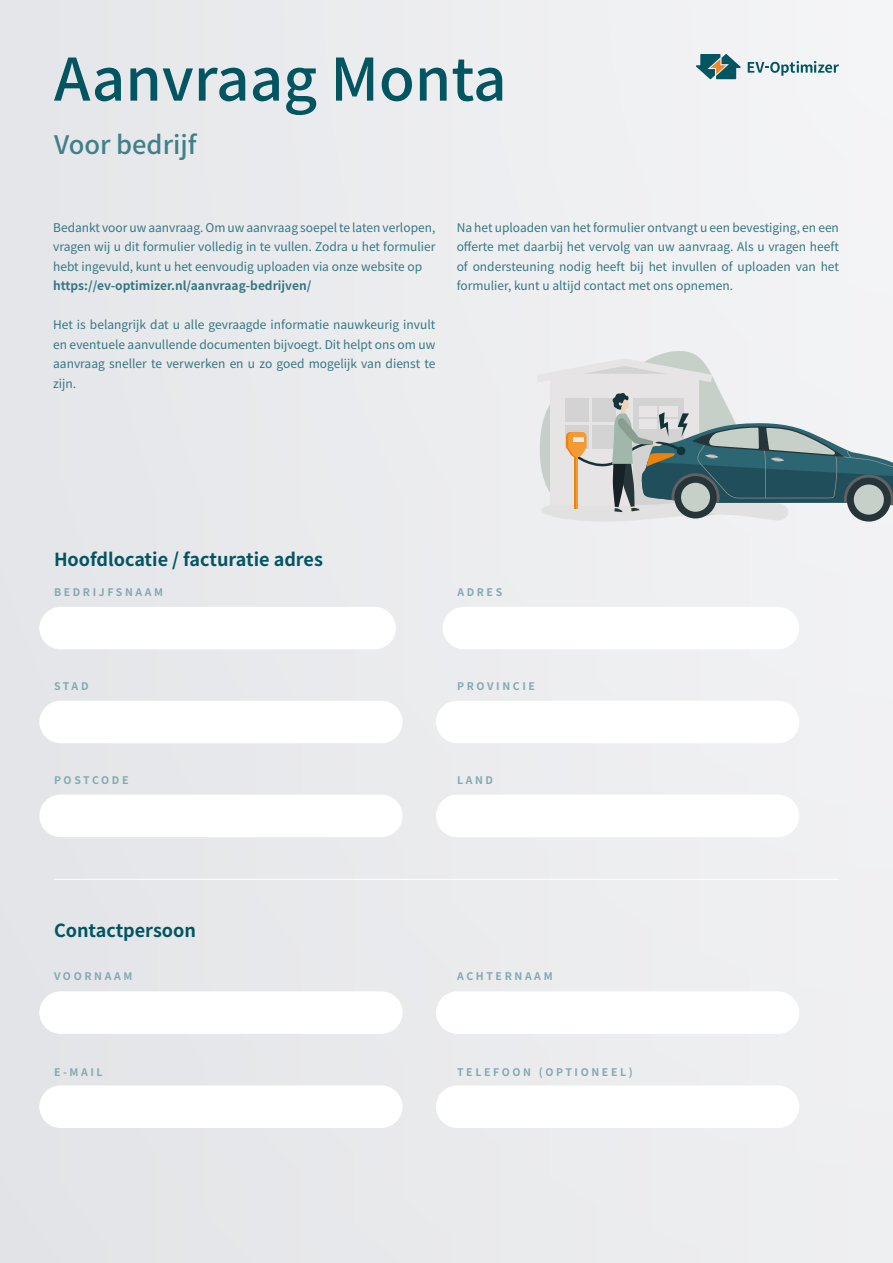
<style>
.page{position:relative;width:893px;height:1263px;background:#fff}
.page>*{position:absolute;margin:0;border:0;box-sizing:border-box;transform-origin:0 0}
.t1{font:500 58.5px "Noto Sans JP";color:#025561}
.t2{font:500 25.5px "Noto Sans JP";color:#418088}
.t3{font:700 18px "Noto Sans JP";color:#025561}
.t4{font:12px/19.5px "Noto Sans JP";color:#357781;text-align:justify}
.t5{font:700 12px "Noto Sans JP";color:#357781}
.t6{font:700 10.5px "Noto Sans JP";letter-spacing:.25em;color:#81aab0}
</style>
<div class="page">
<div style="left:0;top:1px;width:893px;height:1261px;background:#ebecee"></div>
<svg style="left:696px;top:54px;width:45px;height:25px"></svg>
<svg style="left:748px;top:61px;width:91px;height:15px"></svg>
<hr style="left:54px;top:879px;width:785px;height:1px;background:#fff">
<div style="left:39px;top:701px;width:364px;height:42px;background:#fff;border-radius:21px"></div>
<div style="left:39px;top:795px;width:364px;height:42px;background:#fff;border-radius:21px"></div>
<div style="left:443px;top:607px;width:356px;height:42px;background:#fff;border-radius:21px"></div>
<div style="left:39px;top:607px;width:357px;height:42px;background:#fff;border-radius:21px"></div>
<div style="left:436px;top:701px;width:363px;height:42px;background:#fff;border-radius:21px"></div>
<div style="left:436px;top:795px;width:363px;height:42px;background:#fff;border-radius:21px"></div>
<svg style="left:540px;top:351px;width:353px;height:170px"></svg>
<div style="left:847px;top:477px;width:44px;height:45px;background:#263539;border-radius:50%"></div>
<div style="left:854px;top:484px;width:30px;height:31px;background:#c6d0c9;border-radius:50%"></div>
<div style="left:39px;top:991px;width:364px;height:43px;background:#fff;border-radius:21px"></div>
<div style="left:39px;top:1085px;width:364px;height:43px;background:#fff;border-radius:21px"></div>
<div style="left:436px;top:991px;width:363px;height:43px;background:#fff;border-radius:21px"></div>
<div style="left:436px;top:1085px;width:363px;height:43px;background:#fff;border-radius:21px"></div>
<h1 class="t1" style="left:54px;top:46px;width:454px">Aanvraag Monta</h1>
<h2 class="t2" style="left:54px;top:130px;width:144px">Voor bedrijf</h2>
<p class="t4" style="left:53px;top:218px;width:384px">Bedankt voor uw aanvraag. Om uw aanvraag soepel te laten verlopen, vragen wij u dit formulier volledig in te vullen. Zodra u het formulier hebt ingevuld, kunt u het eenvoudig uploaden via onze website op</p>
<p class="t5" style="left:53px;top:279px;width:260px">https://ev-optimizer.nl/aanvraag-bedrijven/</p>
<p class="t4" style="left:53px;top:315px;width:384px">Het is belangrijk dat u alle gevraagde informatie nauwkeurig invult en eventuele aanvullende documenten bijvoegt. Dit helpt ons om uw aanvraag sneller te verwerken en u zo goed mogelijk van dienst te zijn.</p>
<p class="t4" style="left:457px;top:218px;width:384px">Na het uploaden van het formulier ontvangt u een bevestiging, en een offerte met daarbij het vervolg van uw aanvraag. Als u vragen heeft of ondersteuning nodig heeft bij het invullen of uploaden van het formulier, kunt u altijd contact met ons opnemen.</p>
<h3 class="t3" style="left:54px;top:549px;width:270px">Hoofdlocatie / facturatie adres</h3>
<p class="t6" style="left:54px;top:586px;width:111px">BEDRIJFSNAAM</p>
<p class="t6" style="left:457px;top:586px;width:46px">ADRES</p>
<p class="t6" style="left:54px;top:680px;width:36px">STAD</p>
<p class="t6" style="left:54px;top:774px;width:76px">POSTCODE</p>
<p class="t6" style="left:457px;top:680px;width:79px">PROVINCIE</p>
<p class="t6" style="left:457px;top:774px;width:37px">LAND</p>
<h3 class="t3" style="left:54px;top:920px;width:143px">Contactpersoon</h3>
<p class="t6" style="left:54px;top:970px;width:80px">VOORNAAM</p>
<p class="t6" style="left:457px;top:970px;width:97px">ACHTERNAAM</p>
<p class="t6" style="left:54px;top:1066px;width:50px">E-MAIL</p>
<p class="t6" style="left:457px;top:1066px;width:177px">TELEFOON (OPTIONEEL)</p>
</div>
